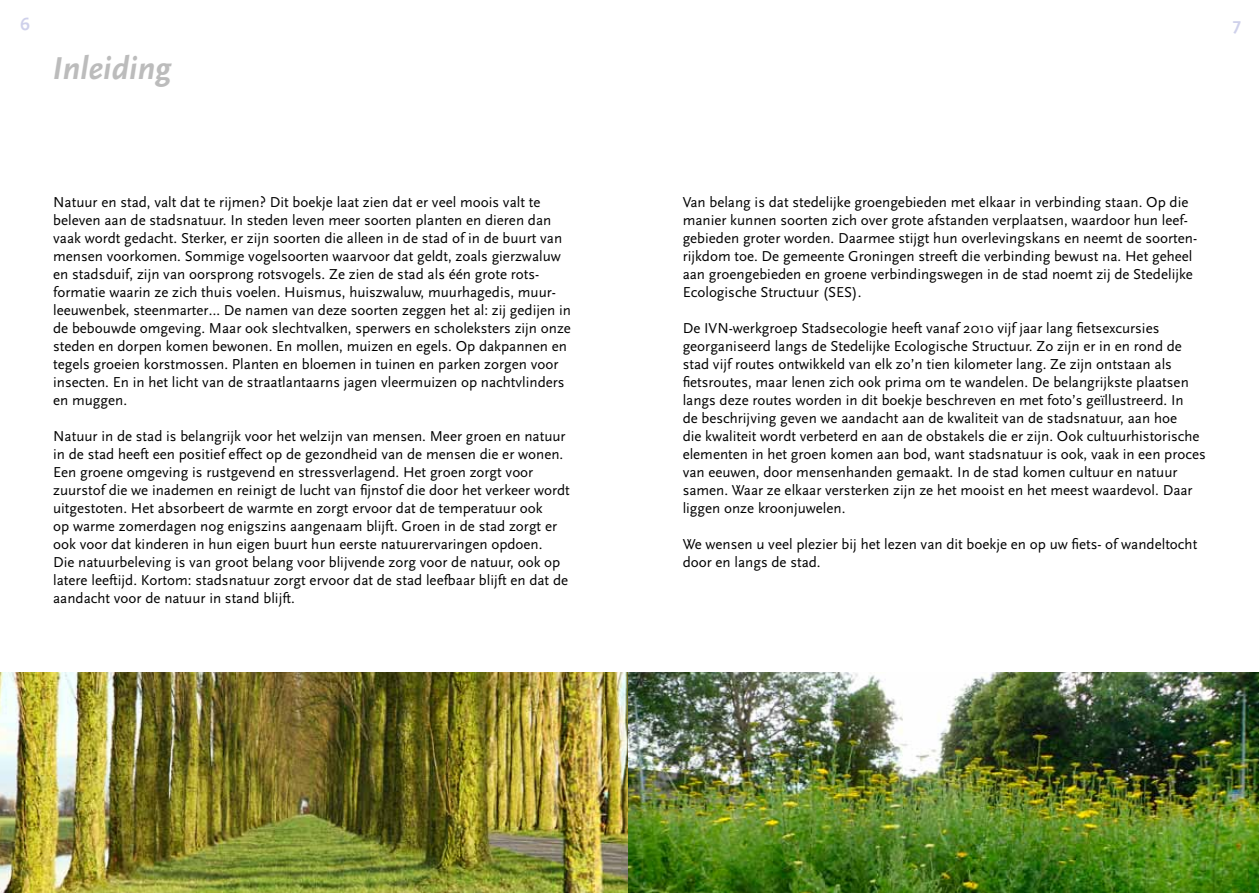
<style>
.page{position:relative;width:1259px;height:893px;background:#fff}
.page>*{position:absolute;margin:0;border:0;box-sizing:border-box;transform-origin:0 0}
.t1{font:italic 700 33px "Scala Sans";color:#bcbcbc}
.t2{font:700 18px "Scala Sans";color:#cfd1eb}
.t3{font:15px/18px "Scala Sans";color:#000}
</style>
<div class="page">
<img style="left:0;top:673px;width:628px;height:220px">
<img style="left:628px;top:673px;width:631px;height:220px">
<p class="t2" style="left:20px;top:15px;width:11px">6</p>
<p class="t2" style="left:1232px;top:15px;width:10px">7</p>
<h1 class="t1" style="left:52px;top:51px;width:120px">Inleiding</h1>
<p class="t3" style="left:53px;top:193px;width:519px">Natuur en stad, valt dat te rijmen? Dit boekje laat zien dat er veel moois valt te beleven aan de stadsnatuur. In steden leven meer soorten planten en dieren dan vaak wordt gedacht. Sterker, er zijn soorten die alleen in de stad of in de buurt van mensen voorkomen. Sommige vogelsoorten waarvoor dat geldt, zoals gierzwaluw en stadsduif, zijn van oorsprong rotsvogels. Ze zien de stad als één grote rots&shy;formatie waarin ze zich thuis voelen. Huismus, huiszwaluw, muurhagedis, muur&shy;leeuwenbek, steenmarter… De namen van deze soorten zeggen het al: zij gedijen in de bebouwde omgeving. Maar ook slechtvalken, sperwers en scholeksters zijn onze steden en dorpen komen bewonen. En mollen, muizen en egels. Op dakpannen en tegels groeien korstmossen. Planten en bloemen in tuinen en parken zorgen voor insecten. En in het licht van de straatlantaarns jagen vleermuizen op nachtvlinders en muggen.</p>
<p class="t3" style="left:53px;top:427px;width:518px">Natuur in de stad is belangrijk voor het welzijn van mensen. Meer groen en natuur in de stad heeft een positief effect op de gezondheid van de mensen die er wonen.<br>Een groene omgeving is rustgevend en stressverlagend. Het groen zorgt voor zuurstof die we inademen en reinigt de lucht van fijnstof die door het verkeer wordt uitgestoten. Het absorbeert de warmte en zorgt ervoor dat de temperatuur ook<br>op warme zomerdagen nog enigszins aangenaam blijft. Groen in de stad zorgt er ook voor dat kinderen in hun eigen buurt hun eerste natuurervaringen opdoen.<br>Die natuurbeleving is van groot belang voor blijvende zorg voor de natuur, ook op latere leeftijd. Kortom: stadsnatuur zorgt ervoor dat de stad leefbaar blijft en dat de aandacht voor de natuur in stand blijft.</p>
<p class="t3" style="left:682px;top:193px;width:516px">Van belang is dat stedelijke groengebieden met elkaar in verbinding staan. Op die manier kunnen soorten zich over grote afstanden verplaatsen, waardoor hun leef&shy;gebieden groter worden. Daarmee stijgt hun overlevingskans en neemt de soorten&shy;rijkdom toe. De gemeente Groningen streeft die verbinding bewust na. Het geheel aan groengebieden en groene verbindingswegen in de stad noemt zij de Stedelijke Ecologische Structuur (SES).</p>
<p class="t3" style="left:682px;top:319px;width:525px">De IVN-werkgroep Stadsecologie heeft vanaf 2010 vijf jaar lang fietsexcursies georganiseerd langs de Stedelijke Ecologische Structuur. Zo zijn er in en rond de stad vijf routes ontwikkeld van elk zo’n tien kilometer lang. Ze zijn ontstaan als fietsroutes, maar lenen zich ook prima om te wandelen. De belangrijkste plaatsen langs deze routes worden in dit boekje beschreven en met foto’s geïllustreerd. In<br>de beschrijving geven we aandacht aan de kwaliteit van de stadsnatuur, aan hoe<br>die kwaliteit wordt verbeterd en aan de obstakels die er zijn. Ook cultuurhistorische elementen in het groen komen aan bod, want stadsnatuur is ook, vaak in een proces van eeuwen, door mensenhanden gemaakt. In de stad komen cultuur en natuur samen. Waar ze elkaar versterken zijn ze het mooist en het meest waardevol. Daar liggen onze kroonjuwelen.</p>
<p class="t3" style="left:682px;top:535px;width:516px">We wensen u veel plezier bij het lezen van dit boekje en op uw fiets- of wandeltocht door en langs de stad.</p>
</div>
